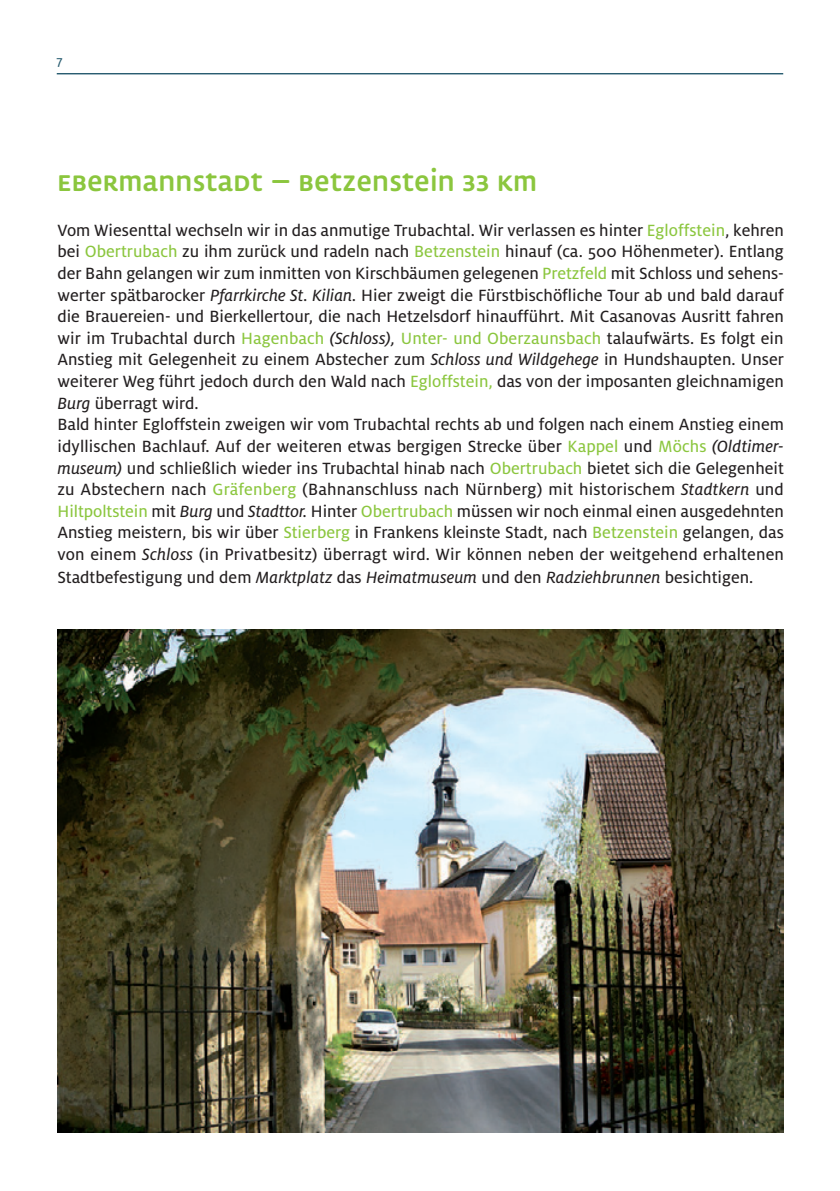
<style>
.page{position:relative;width:840px;height:1191px;background:#fff}
.page>*{position:absolute;margin:0;border:0;box-sizing:border-box;transform-origin:0 0}
.t1{font:24px "Oberfranken Headline";color:#8bc63e}
.t2{font:18px/21.6px "Milo OT Text";color:#231f20}
.t3{font:14px "Milo OT Text";color:#255a6e}
.s1{color:#8bc63e}
.s2{font-family:"Milo OT Text Ita"}
</style>
<div class="page">
<hr style="left:57px;top:73px;width:725px;height:1px;background:#255a6e">
<img style="left:57px;top:629px;width:726px;height:503px">
<p class="t3" style="left:56px;top:56px;width:8px">7</p>
<h1 class="t1" style="left:57px;top:176px;width:481px">EBERMANNSTADT – BETZENSTEIN 33 KM</h1>
<p class="t2" style="left:57px;top:220px;width:727px">Vom Wiesenttal wechseln wir in das anmutige Trubachtal. Wir verlassen es hinter <span class="s1">Egloffstein</span>, kehren bei <span class="s1">Obertrubach</span> zu ihm zurück und radeln nach <span class="s1">Betzenstein</span> hinauf (ca. 500 Höhenmeter). Entlang der Bahn gelangen wir zum inmitten von Kirschbäumen gelegenen <span class="s1">Pretzfeld</span> mit Schloss und sehens&shy;werter spätbarocker <span class="s2">Pfarrkirche St. Kilian.</span> Hier zweigt die Fürstbischöfliche Tour ab und bald darauf die Brauereien- und Bierkellertour, die nach Hetzelsdorf hinaufführt. Mit Casanovas Ausritt fahren wir im Trubachtal durch <span class="s1">Hagenbach</span> <span class="s2">(Schloss),</span> <span class="s1">Unter- und Oberzaunsbach</span> talaufwärts. Es folgt ein Anstieg mit Gelegenheit zu einem Abstecher zum <span class="s2">Schloss und Wildgehege</span> in Hundshaupten. Unser weiterer Weg führt jedoch durch den Wald nach <span class="s1">Egloffstein,</span> das von der imposanten gleichnamigen <span class="s2">Burg</span> überragt wird.<br>Bald hinter Egloffstein zweigen wir vom Trubachtal rechts ab und folgen nach einem Anstieg einem idyllischen Bachlauf. Auf der weiteren etwas bergigen Strecke über <span class="s1">Kappel</span> und <span class="s1">Möchs</span> <span class="s2">(Oldtimer&shy;museum)</span> und schließlich wieder ins Trubachtal hinab nach <span class="s1">Obertrubach</span> bietet sich die Gelegenheit zu Abstechern nach <span class="s1">Gräfenberg</span> (Bahnanschluss nach Nürnberg) mit historischem <span class="s2">Stadtkern</span> und <span class="s1">Hiltpoltstein</span> mit <span class="s2">Burg</span> und <span class="s2">Stadttor.</span> Hinter <span class="s1">Obertrubach</span> müssen wir noch einmal einen ausgedehnten Anstieg meistern, bis wir über <span class="s1">Stierberg</span> in Frankens kleinste Stadt, nach <span class="s1">Betzenstein</span> gelangen, das von einem <span class="s2">Schloss</span> (in Privatbesitz) überragt wird. Wir können neben der weitgehend erhaltenen Stadtbefestigung und dem <span class="s2">Marktplatz</span> das <span class="s2">Heimatmuseum</span> und den <span class="s2">Radziehbrunnen</span> besichtigen.</p>
</div>
